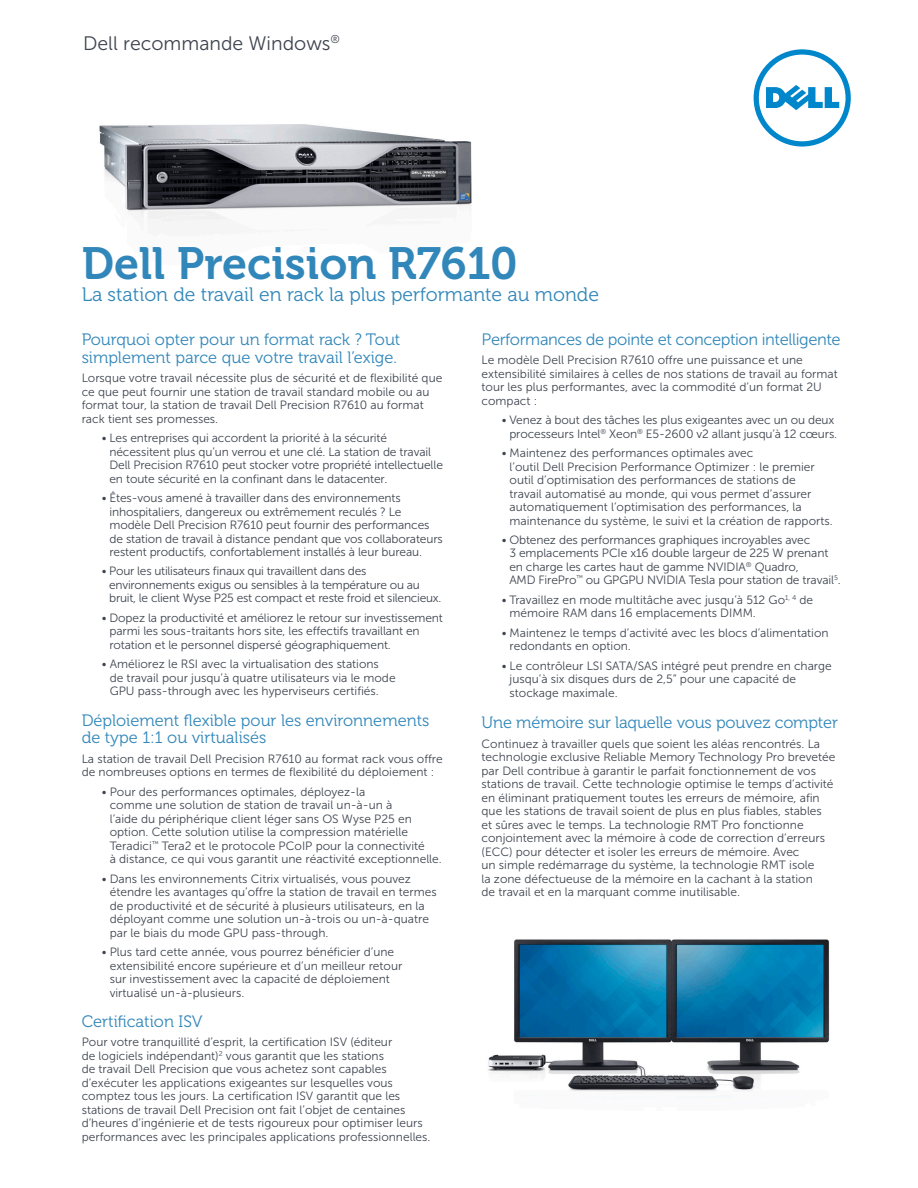
<style>
.page{position:relative;width:918px;height:1188px;background:#fff}
.page>*{position:absolute;margin:0;border:0;box-sizing:border-box;transform-origin:0 0}
._02_Headline_-__Muse{font:45px "Museo For Dell 700";color:#3287ba}
._03_Subhead_-_Museo{font:19.5px "Museo For Dell 300";color:#3287ba}
._00_Intro_Recommenda{font:19.5px "Museo Sans For Dell 300";color:#3e444f}
._03_Subhead_-_Museo-2{font:16.5px/18px "Museo For Dell 300";color:#3287ba}
._03_Subhead_-_Museo-3{font:16.5px "Museo Sans For Dell 300";letter-spacing:-.025em;color:#3287ba}
._05_Bullet_Body_L1{font:12px/13.5px "Museo Sans For Dell 300";color:#3e444f}
._04_Body_-_Museo_San{font:12px/13.5px "Museo Sans For Dell 300";color:#3e444f}
._03_Subhead_-_Museo-4{font:12px/13.5px "Museo Sans For Dell 300";color:#3e444f}
._05_Bullet_Body_L1-2{font:12px/13.5px "Museo Sans For Dell 300";letter-spacing:-.02em;color:#3e444f}
</style>
<div class="page">
<svg style="left:754px;top:49px;width:97px;height:98px"></svg>
<img style="left:99px;top:124px;width:373px;height:98px">
<img style="left:488px;top:939px;width:342px;height:160px">
<p class="_00_Intro_Recommenda" style="left:83px;top:32px;width:258px">Dell recommande Windows<sup>®</sup></p>
<p class="_02_Headline_-__Muse" style="left:82px;top:238px;width:438px">Dell Precision R7610</p>
<p class="_03_Subhead_-_Museo" style="left:82px;top:284px;width:519px">La station de travail en rack la plus performante au monde</p>
<p class="_03_Subhead_-_Museo-2" style="left:82px;top:330px;width:320px">Pourquoi opter pour un format rack ? Tout simplement parce que votre travail l’exige.</p>
<p class="_04_Body_-_Museo_San" style="left:82px;top:371px;width:362px">Lorsque votre travail nécessite plus de sécurité et de flexibilité que ce que peut fournir une station de travail standard mobile ou au format tour, la station de travail Dell Precision R7610 au format rack tient ses promesses.</p>
<p class="_05_Bullet_Body_L1" style="left:109px;top:431px;width:335px;text-indent:-8px">• Les entreprises qui accordent la priorité à la sécurité nécessitent plus qu’un verrou et une clé. La station de travail Dell Precision R7610 peut stocker votre propriété intellectuelle en toute sécurité en la confinant dans le datacenter.</p>
<p class="_05_Bullet_Body_L1" style="left:109px;top:491px;width:335px;text-indent:-8px">• Êtes-vous amené à travailler dans des environnements inhospitaliers, dangereux ou extrêmement reculés ? Le modèle Dell Precision R7610 peut fournir des performances de station de travail à distance pendant que vos collaborateurs restent productifs, confortablement installés à leur bureau.</p>
<p class="_05_Bullet_Body_L1-2" style="left:109px;top:565px;width:334px;text-indent:-7px">• Pour les utilisateurs finaux qui travaillent dans des environnements exigus ou sensibles à la température ou au bruit, le client Wyse P25 est compact et reste froid et silencieux.</p>
<p class="_05_Bullet_Body_L1" style="left:109px;top:611px;width:335px;text-indent:-8px">• Dopez la productivité et améliorez le retour sur investissement parmi les sous-traitants hors site, les effectifs travaillant en rotation et le personnel dispersé géographiquement.</p>
<p class="_05_Bullet_Body_L1" style="left:110px;top:658px;width:287px;text-indent:-8px">• Améliorez le RSI avec la virtualisation des stations<br>de travail pour jusqu’à quatre utilisateurs via le mode<br>GPU pass-through avec les hyperviseurs certifiés.</p>
<p class="_03_Subhead_-_Museo-2" style="left:82px;top:712px;width:349px;line-height:17.2px">Déploiement flexible pour les environnements de type 1:1 ou virtualisés</p>
<p class="_04_Body_-_Museo_San" style="left:82px;top:752px;width:363px">La station de travail Dell Precision R7610 au format rack vous offre de nombreuses options en termes de flexibilité du déploiement :</p>
<p class="_05_Bullet_Body_L1" style="left:110px;top:785px;width:334px;text-indent:-8px">• Pour des performances optimales, déployez-la<br>comme une solution de station de travail un-à-un à<br>l’aide du périphérique client léger sans OS Wyse P25 en option. Cette solution utilise la compression matérielle Teradici<sup>™</sup> Tera2 et le protocole PCoIP pour la connectivité<br>à distance, ce qui vous garantit une réactivité exceptionnelle.</p>
<p class="_05_Bullet_Body_L1" style="left:110px;top:872px;width:329px;text-indent:-8px">• Dans les environnements Citrix virtualisés, vous pouvez étendre les avantages qu’offre la station de travail en termes de productivité et de sécurité à plusieurs utilisateurs, en la déployant comme une solution un-à-trois ou un-à-quatre par le biais du mode GPU pass-through.</p>
<p class="_05_Bullet_Body_L1" style="left:110px;top:945px;width:294px;text-indent:-8px">• Plus tard cette année, vous pourrez bénéficier d’une extensibilité encore supérieure et d’un meilleur retour sur investissement avec la capacité de déploiement virtualisé un-à-plusieurs.</p>
<p class="_03_Subhead_-_Museo-2" style="left:82px;top:1012px;width:123px">Certification ISV</p>
<p class="_03_Subhead_-_Museo-4" style="left:82px;top:1035px;width:350px">Pour votre tranquillité d’esprit, la certification ISV (éditeur<br>de logiciels indépendant)<sup>2</sup> vous garantit que les stations<br>de travail Dell Precision que vous achetez sont capables d’exécuter les applications exigeantes sur lesquelles vous comptez tous les jours. La certification ISV garantit que les stations de travail Dell Precision ont fait l’objet de centaines d’heures d’ingénierie et de tests rigoureux pour optimiser leurs performances avec les principales applications professionnelles.</p>
<p class="_03_Subhead_-_Museo-3" style="left:482px;top:330px;width:361px">Performances de pointe et conception intelligente</p>
<p class="_04_Body_-_Museo_San" style="left:482px;top:353px;width:358px">Le modèle Dell Precision R7610 offre une puissance et une extensibilité similaires à celles de nos stations de travail au format tour les plus performantes, avec la commodité d’un format 2U compact :</p>
<p class="_05_Bullet_Body_L1" style="left:502px;top:413px;width:337px;text-align:right">• Venez à bout des tâches les plus exigeantes avec un ou deux processeurs Intel<sup>®</sup> Xeon<sup>®</sup> E5-2600 v2 allant jusqu’à 12 cœurs.</p>
<p class="_05_Bullet_Body_L1" style="left:510px;top:446px;width:325px;text-indent:-8px">• Maintenez des performances optimales avec<br>l’outil Dell Precision Performance Optimizer : le premier outil d’optimisation des performances de stations de<br>travail automatisé au monde, qui vous permet d’assurer automatiquement l’optimisation des performances, la maintenance du système, le suivi et la création de rapports.</p>
<p class="_05_Bullet_Body_L1" style="left:509px;top:533px;width:333px;text-indent:-8px">• Obtenez des performances graphiques incroyables avec<br>3 emplacements PCIe x16 double largeur de 225 W prenant en charge les cartes haut de gamme NVIDIA<sup>®</sup> Quadro,<br>AMD FirePro<sup>™</sup> ou GPGPU NVIDIA Tesla pour station de travail<sup>5</sup>.</p>
<p class="_05_Bullet_Body_L1" style="left:510px;top:593px;width:305px;text-indent:-8px">• Travaillez en mode multitâche avec jusqu’à 512 Go<sup>1,</sup> <sup>4</sup> de mémoire RAM dans 16 emplacements DIMM.</p>
<p class="_05_Bullet_Body_L1" style="left:510px;top:626px;width:321px;text-indent:-8px">• Maintenez le temps d’activité avec les blocs d’alimentation redondants en option.</p>
<p class="_05_Bullet_Body_L1" style="left:510px;top:659px;width:324px;text-indent:-8px">• Le contrôleur LSI SATA/SAS intégré peut prendre en charge jusqu’à six disques durs de 2,5” pour une capacité de stockage maximale.</p>
<p class="_03_Subhead_-_Museo-2" style="left:482px;top:714px;width:358px">Une mémoire sur laquelle vous pouvez compter</p>
<p class="_04_Body_-_Museo_San" style="left:482px;top:737px;width:355px">Continuez à travailler quels que soient les aléas rencontrés. La technologie exclusive Reliable Memory Technology Pro brevetée par Dell contribue à garantir le parfait fonctionnement de vos stations de travail. Cette technologie optimise le temps d’activité en éliminant pratiquement toutes les erreurs de mémoire, afin que les stations de travail soient de plus en plus fiables, stables et sûres avec le temps. La technologie RMT Pro fonctionne conjointement avec la mémoire à code de correction d’erreurs (ECC) pour détecter et isoler les erreurs de mémoire. Avec<br>un simple redémarrage du système, la technologie RMT isole<br>la zone défectueuse de la mémoire en la cachant à la station<br>de travail et en la marquant comme inutilisable.</p>
</div>
